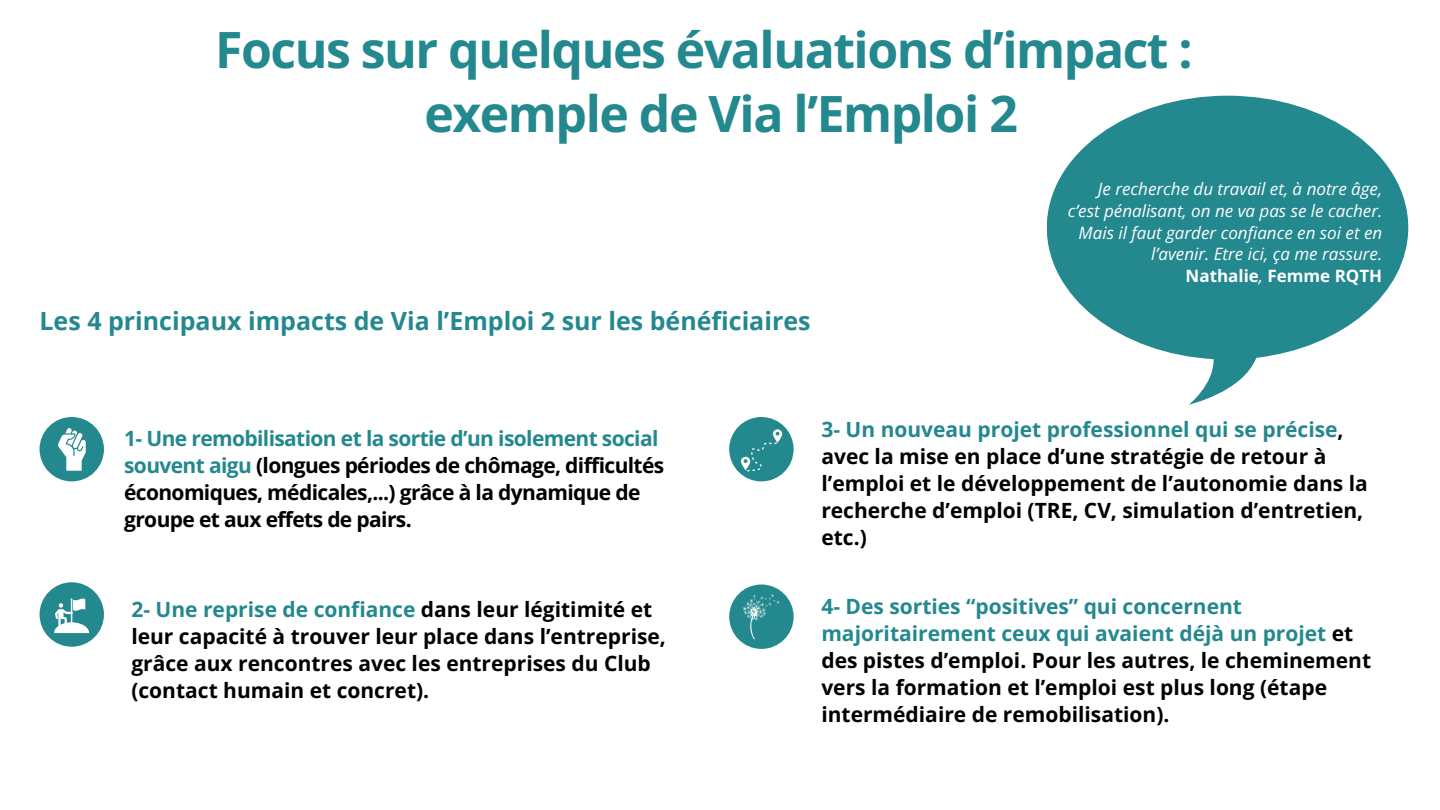
<style>
.page{position:relative;width:1440px;height:810px;background:#fff}
.page>*{position:absolute;margin:0;border:0;box-sizing:border-box;transform-origin:0 0}
.t1{font:700 50px "Open Sans";letter-spacing:-.03em;color:#24888f}
.t2{font:700 25px "Open Sans";color:#24888f}
.t3{font:700 21px/27px "Open Sans";color:#000}
.t4{font:700 21px/27px "Open Sans";letter-spacing:-.03em;color:#000}
.t5{font:italic 17px/21.8px "Open Sans";color:#fff;text-align:right}
.t6{font:700 17px "Open Sans";color:#fff}
.s1{font-weight:400;font-style:italic}
.s2{color:#24888f}
</style>
<div class="page">
<div style="left:40px;top:417px;width:64px;height:64px;background:#24888f;border-radius:50%"></div>
<svg style="left:58px;top:428px;width:28px;height:43px"></svg>
<div style="left:40px;top:582px;width:64px;height:65px;background:#24888f;border-radius:50%"></div>
<svg style="left:54px;top:598px;width:35px;height:35px"></svg>
<div style="left:729px;top:417px;width:65px;height:64px;background:#24888f;border-radius:50%"></div>
<svg style="left:741px;top:429px;width:41px;height:42px"></svg>
<div style="left:729px;top:584px;width:65px;height:65px;background:#24888f;border-radius:50%"></div>
<svg style="left:743px;top:594px;width:37px;height:45px"></svg>
<svg style="left:1047px;top:96px;width:361px;height:309px;fill:#24888f"></svg>
<p class="t1" style="left:215px;top:14px;width:979px">Focus sur quelques évaluations d’impact :</p>
<p class="t1" style="left:425px;top:79px;width:595px">exemple de Via l’Emploi 2</p>
<p class="t2" style="left:40px;top:303px;width:773px">Les 4 principaux impacts de Via l’Emploi 2 sur les bénéficiaires</p>
<p class="t5" style="left:1068px;top:178px;width:316px">Je recherche du travail et, à notre âge, c’est pénalisant, on ne va pas se le cacher.<br>Mais il faut garder confiance en soi et en l’avenir. Etre ici, ça me rassure.</p>
<p class="t6" style="left:1186px;top:264px;width:198px">Nathalie<span class="s1">,</span> Femme RQTH</p>
<p class="t4" style="left:124px;top:424px;width:542px"><span class="s2">1- Une remobilisation et la sortie d’un isolement social souvent aigu</span> (longues périodes de chômage, difficultés économiques, médicales,...) grâce à la dynamique de groupe et aux effets de pairs.</p>
<p class="t3" style="left:131px;top:595px;width:536px"><span class="s2">2- Une reprise de confiance</span> dans leur légitimité et leur capacité à trouver leur place dans l’entreprise, grâce aux rencontres avec les entreprises du Club (contact humain et concret).</p>
<p class="t3" style="left:821px;top:415px;width:548px"><span class="s2">3- Un nouveau projet professionnel qui se précise</span>, avec la mise en place d’une stratégie de retour à l’emploi et le développement de l’autonomie dans la recherche d’emploi (TRE, CV, simulation d’entretien, etc.)</p>
<p class="t3" style="left:821px;top:592px;width:551px"><span class="s2">4- Des sorties “positives” qui concernent majoritairement ceux qui avaient déjà un projet</span> et des pistes d’emploi. Pour les autres, le cheminement vers la formation et l’emploi est plus long (étape intermédiaire de remobilisation).</p>
</div>
